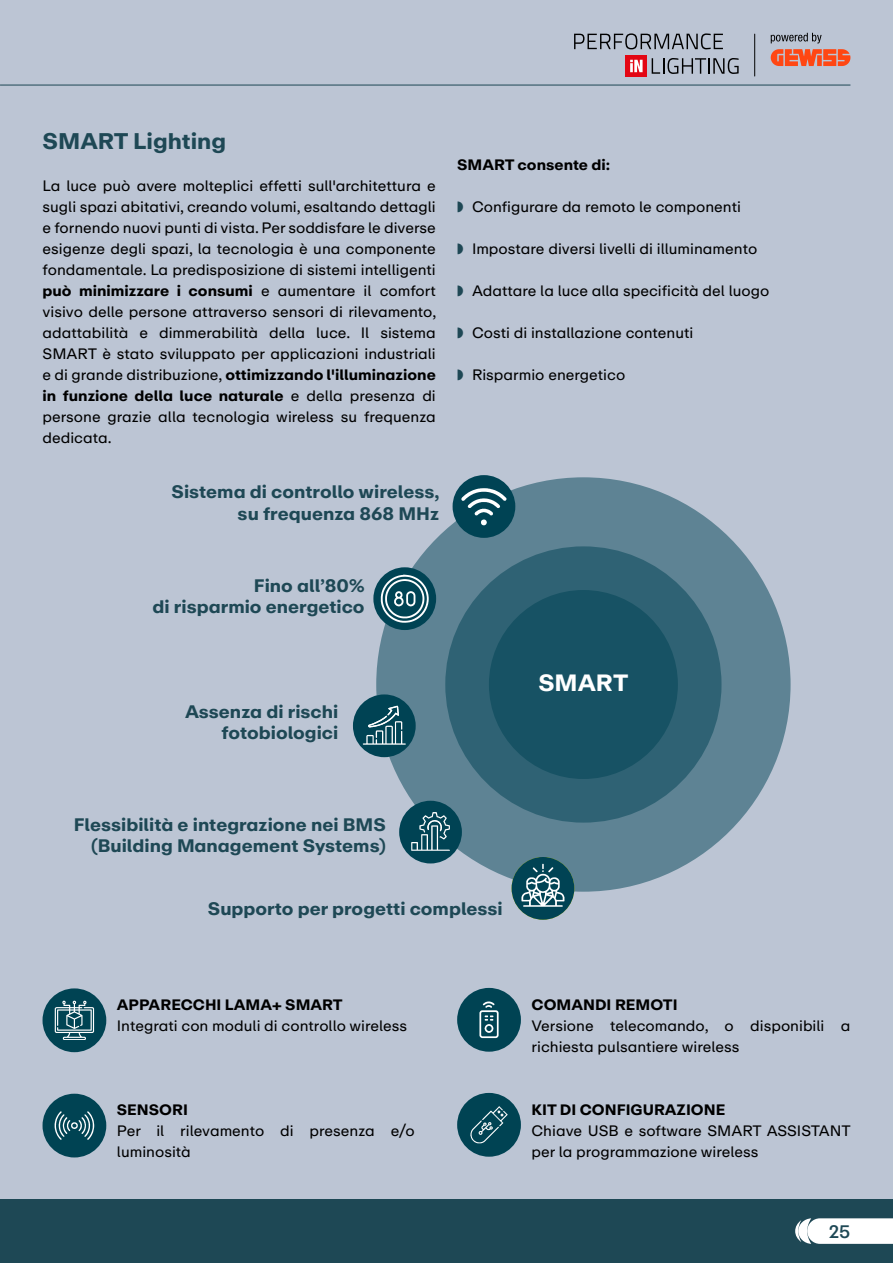
<style>
.page{position:relative;width:893px;height:1263px;background:#fff}
.page>*{position:absolute;margin:0;border:0;box-sizing:border-box;transform-origin:0 0}
.t1{font:700 23.4px "ABC Repro";color:#fff}
.t2{font:700 22.5px "ABC Repro";color:#1e4855}
.t3{font:700 18px/21.6px "ABC Repro";color:#1e4855;text-align:right}
.t4{font:500 18px "ABC Repro";color:#1e4855}
.t5{font:15px/21px "ABC Repro";color:#000}
.t6{font:700 15px "ABC Repro";color:#000}
.s1{font-weight:700}
.s2{color:#1e4855}
</style>
<div class="page">
<div style="left:0;top:0;width:893px;height:1199px;background:#bcc5d4"></div>
<div style="left:0;top:1199px;width:893px;height:64px;background:#1e4855"></div>
<svg style="left:795px;top:1218px;width:98px;height:26px;background:#edf0f1"></svg>
<hr style="left:0;top:85px;width:850px;height:1px;background:#1e4855">
<svg style="left:574px;top:33px;width:149px;height:16px"></svg>
<div style="left:626px;top:55px;width:21px;height:21px;background:#e30613"></div>
<svg style="left:630px;top:60px;width:13px;height:12px"></svg>
<svg style="left:652px;top:58px;width:87px;height:16px"></svg>
<hr style="left:754px;top:34px;width:1px;height:42px;background:#000">
<svg style="left:771px;top:33px;width:51px;height:10px"></svg>
<svg style="left:771px;top:49px;width:79px;height:17px"></svg>
<div style="left:376px;top:477px;width:415px;height:415px;background:#5e8394;border-radius:50%"></div>
<svg style="left:445px;top:546px;width:276px;height:277px;background:#235a6c"></svg>
<div style="left:453px;top:475px;width:62px;height:63px;background:#004354;border-radius:50%"></div>
<svg style="left:461px;top:488px;width:46px;height:37px"></svg>
<div style="left:373px;top:567px;width:63px;height:63px;background:#004354;border-radius:50%"></div>
<svg style="left:381px;top:575px;width:48px;height:48px"></svg>
<div style="left:353px;top:694px;width:63px;height:63px;background:#004354;border-radius:50%"></div>
<svg style="left:363px;top:706px;width:43px;height:39px"></svg>
<div style="left:399px;top:801px;width:63px;height:62px;background:#004354;border-radius:50%"></div>
<svg style="left:411px;top:812px;width:39px;height:39px"></svg>
<div style="left:512px;top:857px;width:62px;height:63px;background:#004354;border-radius:50%"></div>
<svg style="left:521px;top:864px;width:43px;height:43px"></svg>
<div style="left:43px;top:988px;width:63px;height:64px;background:#004353;border-radius:50%"></div>
<svg style="left:55px;top:1000px;width:39px;height:40px"></svg>
<div style="left:43px;top:1094px;width:63px;height:63px;background:#004353;border-radius:50%"></div>
<svg style="left:55px;top:1111px;width:39px;height:29px"></svg>
<div style="left:457px;top:988px;width:64px;height:64px;background:#004353;border-radius:50%"></div>
<svg style="left:479px;top:1001px;width:20px;height:37px"></svg>
<div style="left:457px;top:1093px;width:64px;height:64px;background:#004353;border-radius:50%"></div>
<svg style="left:470px;top:1106px;width:38px;height:37px"></svg>
<h2 class="t2" style="left:43px;top:126px;width:185px">SMART Lighting</h2>
<p class="t5" style="left:43px;top:175px;width:395px;text-align:justify">La luce può avere molteplici effetti sull'architettura e sugli spazi abitativi, creando volumi, esaltando dettagli e fornendo nuovi punti di vista. Per soddisfare le diverse esigenze degli spazi, la tecnologia è una componente fondamentale. La predisposizione di sistemi intelligenti <span class="s1">può minimizzare i consumi</span> e aumentare il comfort visivo delle persone attraverso sensori di rilevamento, adattabilità e dimmerabilità della luce. Il sistema SMART è stato sviluppato per applicazioni industriali e di grande distribuzione, <span class="s1">ottimizzando l'illuminazione in funzione della luce naturale</span> e della presenza di persone grazie alla tecnologia wireless su frequenza dedicata.</p>
<p class="t3" style="left:172px;top:481px;width:269px">Sistema di controllo wireless, su frequenza 868 MHz</p>
<p class="t6" style="left:457px;top:154px;width:155px">SMART consente di:</p>
<p class="t5" style="left:457px;top:196px;width:285px"><span class="s2">◗</span> Configurare da remoto le componenti</p>
<p class="t5" style="left:457px;top:238px;width:302px"><span class="s2">◗</span> Impostare diversi livelli di illuminamento</p>
<p class="t5" style="left:457px;top:280px;width:314px"><span class="s2">◗</span> Adattare la luce alla specificità del luogo</p>
<p class="t5" style="left:457px;top:322px;width:238px"><span class="s2">◗</span> Costi di installazione contenuti</p>
<p class="t5" style="left:457px;top:364px;width:170px"><span class="s2">◗</span> Risparmio energetico</p>
<p class="t3" style="left:152px;top:575px;width:214px">Fino all’80%<br>di risparmio energetico</p>
<p class="t3" style="left:185px;top:701px;width:155px">Assenza di rischi fotobiologici</p>
<h1 class="t1" style="left:538px;top:667px;width:92px">SMART</h1>
<p class="t3" style="left:74px;top:814px;width:314px">Flessibilità e integrazione nei BMS (Building Management Systems)</p>
<p class="t3" style="left:208px;top:898px;width:296px">Supporto per progetti complessi</p>
<p class="t6" style="left:117px;top:994px;width:227px">APPARECCHI LAMA+ SMART</p>
<p class="t5" style="left:117px;top:1015px;width:292px">Integrati con moduli di controllo wireless</p>
<p class="t6" style="left:117px;top:1099px;width:73px">SENSORI</p>
<p class="t5" style="left:117px;top:1120px;width:299px">Per il rilevamento di presenza e/o luminosità</p>
<p class="t6" style="left:532px;top:994px;width:148px">COMANDI REMOTI</p>
<p class="t5" style="left:532px;top:1015px;width:320px">Versione telecomando, o disponibili a richiesta pulsantiere wireless</p>
<p class="t6" style="left:532px;top:1099px;width:195px">KIT DI CONFIGURAZIONE</p>
<p class="t5" style="left:532px;top:1120px;width:321px">Chiave USB e software SMART ASSISTANT per la programmazione wireless</p>
<p class="t4" style="left:829px;top:1220px;width:23px">25</p>
</div>
